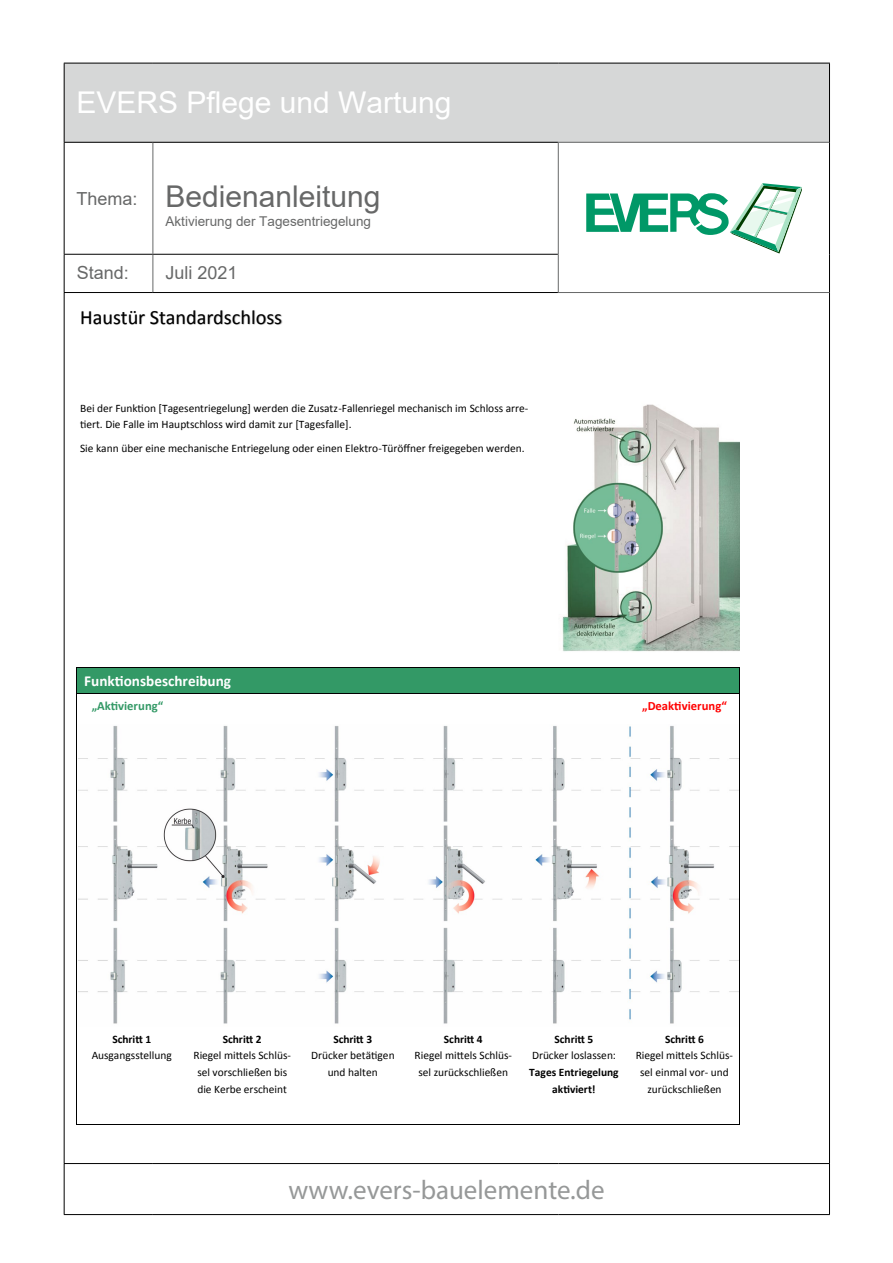
<style>
.page{position:relative;width:893px;height:1263px;background:#fff}
.page>*{position:absolute;margin:0;border:0;box-sizing:border-box;transform-origin:0 0}
.t1{font:30px "Arial";color:#fff}
.t2{font:30px "Arial";color:#676868}
.t3{font:27px "Myriad Pro";color:#969898}
.t4{font:20.25px "Calibri";color:#000}
.t5{font:18px "Arial";color:#676868}
.t6{font:700 15.15px "Calibri";color:#fff}
.t7{font:13.5px "Arial";color:#676868}
.t8{font:700 12.6px "Calibri";color:#f00}
.t9{font:700 12.6px "Calibri";color:#396}
.t10{font:11.4px/16.6px "Calibri";letter-spacing:-.005em;color:#000;text-align:center}
.t11{font:700 11.4px/16.6px "Calibri";letter-spacing:-.005em;color:#000;text-align:center}
</style>
<div class="page">
<div style="left:64px;top:63px;width:765px;height:79px;background:#d6d7d7"></div>
<hr style="left:64px;top:63px;width:89px;height:1px;background:#000">
<hr style="left:64px;top:63px;width:1px;height:79px;background:#000">
<hr style="left:153px;top:63px;width:405px;height:1px;background:#000">
<hr style="left:558px;top:63px;width:272px;height:1px;background:#000">
<hr style="left:829px;top:63px;width:1px;height:79px;background:#000">
<hr style="left:64px;top:142px;width:89px;height:1px;background:#000">
<hr style="left:64px;top:143px;width:1px;height:111px;background:#000">
<hr style="left:153px;top:142px;width:405px;height:1px;background:#000">
<hr style="left:829px;top:142px;width:1px;height:112px;background:#000">
<hr style="left:64px;top:254px;width:89px;height:1px;background:#000">
<hr style="left:64px;top:255px;width:1px;height:37px;background:#000">
<hr style="left:153px;top:254px;width:405px;height:1px;background:#000">
<hr style="left:829px;top:254px;width:1px;height:38px;background:#000">
<hr style="left:64px;top:292px;width:89px;height:1px;background:#000">
<hr style="left:64px;top:293px;width:1px;height:870px;background:#000">
<hr style="left:153px;top:292px;width:405px;height:1px;background:#000">
<hr style="left:829px;top:292px;width:1px;height:871px;background:#000">
<hr style="left:64px;top:1163px;width:89px;height:1px;background:#000">
<hr style="left:64px;top:1164px;width:1px;height:50px;background:#000">
<hr style="left:153px;top:1163px;width:405px;height:1px;background:#000">
<hr style="left:558px;top:1163px;width:272px;height:1px;background:#000">
<hr style="left:829px;top:1164px;width:1px;height:50px;background:#000">
<hr style="left:64px;top:1214px;width:89px;height:1px;background:#000">
<hr style="left:153px;top:1214px;width:405px;height:1px;background:#000">
<hr style="left:558px;top:1214px;width:272px;height:1px;background:#000">
<hr style="left:153px;top:143px;width:1px;height:111px;background:#676868">
<hr style="left:558px;top:142px;width:271px;height:1px;background:#676868">
<hr style="left:558px;top:143px;width:1px;height:111px;background:#676868">
<hr style="left:153px;top:255px;width:1px;height:37px;background:#676868">
<hr style="left:558px;top:254px;width:1px;height:38px;background:#676868">
<hr style="left:558px;top:292px;width:271px;height:1px;background:#676868">
<svg style="left:586px;top:183px;width:216px;height:71px"></svg>
<img style="left:81px;top:310px;width:193px;height:15px">
<img style="left:274px;top:314px;width:9px;height:11px">
<img style="left:78px;top:726px;width:661px;height:298px">
<div style="left:77px;top:667px;width:663px;height:27px;background:#396"></div>
<svg style="left:739px;top:668px;width:1px;height:25px"></svg>
<hr style="left:77px;top:694px;width:1px;height:430px;background:#000">
<hr style="left:739px;top:694px;width:1px;height:334px;background:#000">
<hr style="left:739px;top:1028px;width:1px;height:96px;background:#000">
<hr style="left:77px;top:667px;width:663px;height:1px;background:#000">
<hr style="left:77px;top:693px;width:552px;height:1px;background:#000">
<hr style="left:629px;top:693px;width:111px;height:1px;background:#000">
<hr style="left:77px;top:1124px;width:663px;height:1px;background:#000">
<img style="left:562px;top:404px;width:178px;height:248px">
<h1 class="t1" style="left:77px;top:86px;width:376px">EVERS Pflege und Wartung</h1>
<h3 class="t5" style="left:77px;top:189px;width:62px">Thema:</h3>
<h1 class="t2" style="left:166px;top:180px;width:217px">Bedienanleitung</h1>
<p class="t7" style="left:166px;top:213px;width:207px">Aktivierung der Tagesentriegelung</p>
<h3 class="t5" style="left:77px;top:263px;width:53px">Stand:</h3>
<h3 class="t5" style="left:166px;top:263px;width:74px">Juli 2021</h3>
<h3 class="t4" style="left:80px;top:309px;width:204px">Haustür Standardschloss</h3>
<p class="t10" style="left:80px;top:400px;width:450px;text-align:left">Bei der Funktion [Tagesentriegelung] werden die Zusatz-Fallenriegel mechanisch im Schloss arre&shy;tiert. Die Falle im Hauptschloss wird damit zur [Tagesfalle].</p>
<p class="t10" style="left:80px;top:441px;width:446px">Sie kann über eine mechanische Entriegelung oder einen Elektro-Türöffner freigegeben werden.</p>
<h3 class="t6" style="left:84px;top:674px;width:148px">Funktionsbeschreibung</h3>
<p class="t9" style="left:92px;top:700px;width:73px">„Aktivierung“</p>
<p class="t8" style="left:642px;top:700px;width:86px">„Deaktivierung“</p>
<p class="t11" style="left:112px;top:1031px;width:40px">Schritt 1</p>
<p class="t10" style="left:92px;top:1048px;width:82px">Ausgangsstellung</p>
<p class="t11" style="left:223px;top:1031px;width:40px">Schritt 2</p>
<p class="t10" style="left:193px;top:1048px;width:99px">Riegel mittels Schlüs&shy;sel vorschließen bis die Kerbe erscheint</p>
<p class="t11" style="left:333px;top:1031px;width:40px">Schritt 3</p>
<p class="t10" style="left:311px;top:1048px;width:85px">Drücker betätigen und halten</p>
<p class="t11" style="left:444px;top:1031px;width:40px">Schritt 4</p>
<p class="t10" style="left:415px;top:1048px;width:99px">Riegel mittels Schlüs&shy;sel zurückschließen</p>
<p class="t11" style="left:555px;top:1031px;width:40px">Schritt 5</p>
<p class="t10" style="left:532px;top:1048px;width:85px">Drücker loslassen:</p>
<p class="t11" style="left:529px;top:1065px;width:91px">Tages Entriegelung aktiviert!</p>
<p class="t11" style="left:665px;top:1031px;width:40px">Schritt 6</p>
<p class="t10" style="left:636px;top:1048px;width:99px">Riegel mittels Schlüs&shy;sel einmal vor- und zurückschließen</p>
<h2 class="t3" style="left:288px;top:1173px;width:318px">www.evers-bauelemente.de</h2>
</div>
